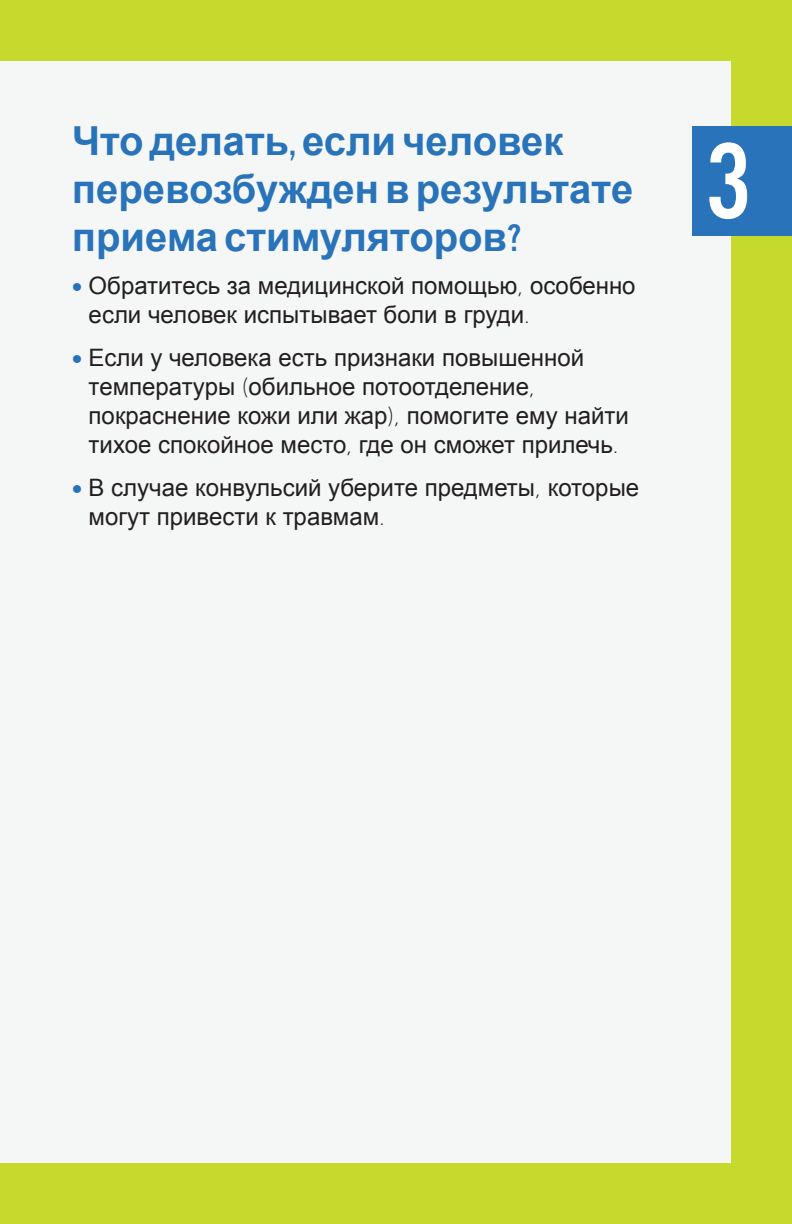
<style>
.page{position:relative;width:792px;height:1224px;background:#c6d92d}
.page>*{position:absolute;margin:0;border:0;box-sizing:border-box;transform-origin:0 0}
.t1{font:111.6px "Alternate Got No 3 D";color:#fff}
.t2{font:700 40px/48px "Arial";color:#2873ba}
.t3{font:24px/28.8px "Arial";color:#231f20}
.s1{font-family:"Alternate Got No 3 D";font-weight:400}
.s2{font-family:"Museo Sans 700";color:#2873ba}
.s3{font-family:"Museo Sans 100"}
</style>
<div class="page">
<div style="left:0;top:61px;width:731px;height:1102px;background:#f5f7f7"></div>
<div style="left:692px;top:126px;width:100px;height:110px;background:#2873ba"></div>
<h2 class="t2" style="left:72px;top:118px;width:563px">Чтоделать<span class="s1">,</span> есличеловек перевозбужденврезультате приема стимуляторов<span class="s1">?</span></h2>
<p class="t3" style="left:89px;top:272px;width:549px;text-indent:-17px"><span class="s2">•</span> Обратитесь за медицинской помощью<span class="s3">,</span> особенно если человек испытывает боли в груди<span class="s3">.</span></p>
<p class="t3" style="left:89px;top:344px;width:542px;text-indent:-17px"><span class="s2">•</span> Если у человека есть признаки повышенной температуры <span class="s3">(</span>обильное потоотделение<span class="s3">, </span>покраснение кожи или жар<span class="s3">),</span> помогите ему найти тихое спокойное место<span class="s3">,</span> где он сможет прилечь<span class="s3">.</span></p>
<p class="t3" style="left:89px;top:473px;width:552px;text-indent:-17px"><span class="s2">•</span> В случае конвульсий уберите предметы<span class="s3">,</span> которые могут привести к травмам<span class="s3">.</span></p>
<h1 class="t1" style="left:706px;top:124px;width:47px">3</h1>
</div>
